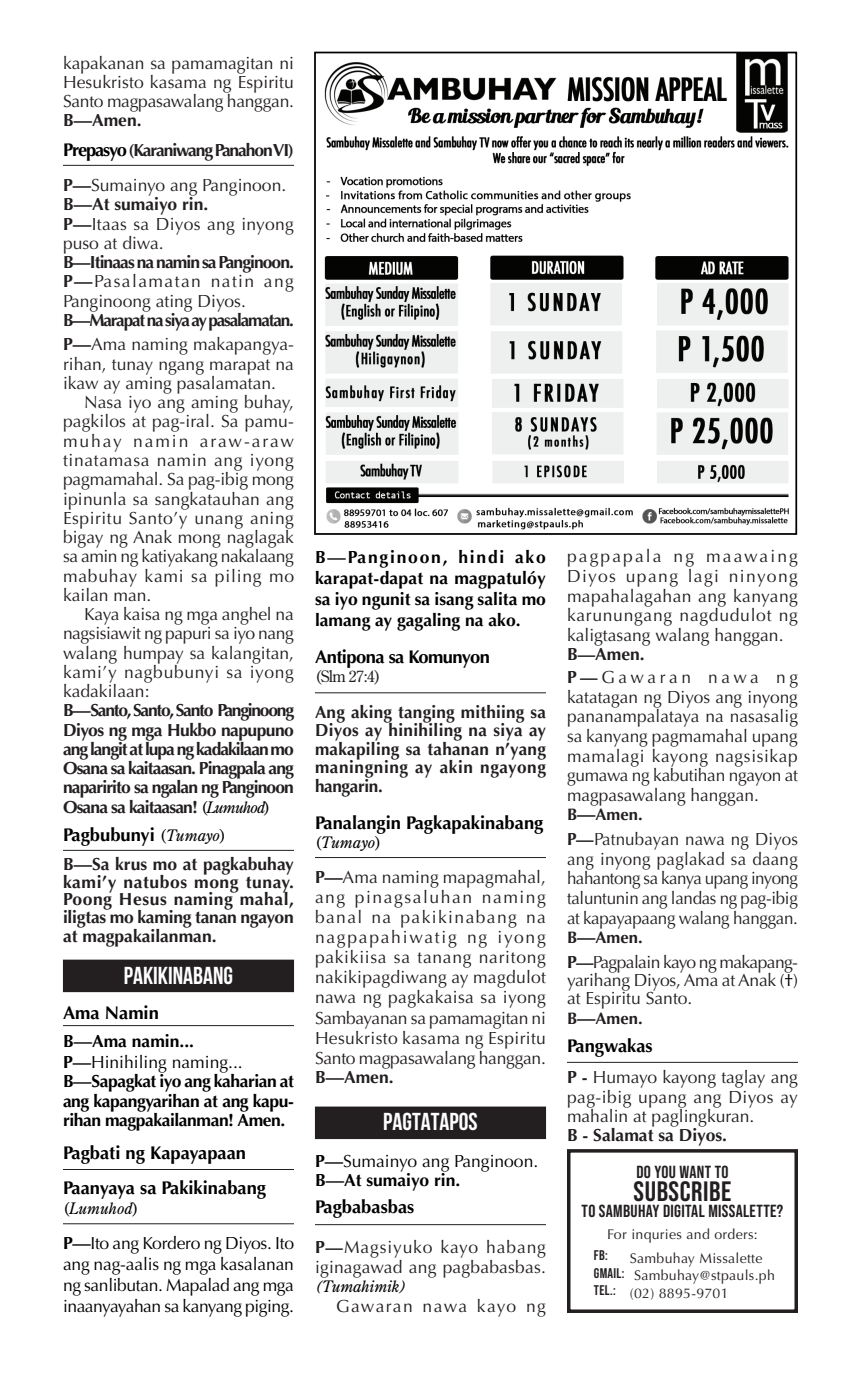
<style>
.page{position:relative;width:861px;height:1376px;background:#fff}
.page>*{position:absolute;margin:0;border:0;box-sizing:border-box;transform-origin:0 0}
.t1{font:28px "Bebas Neue";letter-spacing:.02em;color:#231f20}
.t2{font:700 24.5px "Bebas Neue";color:#fff}
.t3{font:700 18.38px "Optima";color:#000}
.t4{font:700 18.38px "Optima";letter-spacing:-.03em;color:#000}
.t5{font:17.5px/19.2px "Optima";color:#231f20;text-align:justify}
.t6{font:700 17.5px/19.2px "Optima";letter-spacing:-.015em;color:#231f20;text-align:justify}
.t7{font:700 17.5px/21px "Optima";color:#000;text-align:justify}
.t8{font:17.5px/21px "Optima";letter-spacing:-.02em;color:#000;text-align:justify}
.t9{font:700 17.5px "Optima";letter-spacing:-.065em;color:#231f20}
.t10{font:17.5px "Optima";color:#000}
.t11{font:17.5px "Bebas Neue";letter-spacing:.02em;color:#231f20}
.t12{font:17.5px/19.2px "Optima";letter-spacing:.02em;color:#231f20}
.t13{font:700 17.5px "Optima";letter-spacing:-.055em;color:#231f20}
.t14{font:17.5px "Optima";letter-spacing:.07em;color:#231f20}
.t15{font:700 16.62px "Optima";color:#231f20}
.t16{font:italic 15.75px "Century Old Style Std";color:#000}
.t17{font:15.75px "Century Old Style Std";color:#231f20}
.t18{font:14px "Optima";letter-spacing:.02em;color:#231f20}
.t19{font:14px "Bebas Neue";letter-spacing:.02em;color:#231f20}
.s1{font-size:18.38px}
.s2{font-size:18.38px;color:#000}
.s3{font-weight:700}
.s4{font-weight:700;font-size:18.38px}
.s5{font-family:"Century Old Style Std";font-weight:400;font-size:15.75px;color:#000}
.s6{font-family:"Century Old Style Std";font-weight:400;font-style:italic;font-size:15.75px;color:#000}
.s7{font-family:"Century Old Style Std";font-weight:400;font-size:15.75px}
.s8{font-family:"Century Old Style Std";font-weight:400;font-style:italic;font-size:15.75px}
.s9{font-size:18.38px;color:#231f20}
.s10{font-weight:700;font-size:18.38px;color:#231f20}
.s11{font-style:normal}
.s12{color:#000}
</style>
<div class="page">
<div style="left:63px;top:960px;width:231px;height:31px;background:#231f20"></div>
<div style="left:63px;top:959px;width:231px;height:33px;border:1px solid #231f20"></div>
<div style="left:315px;top:1107px;width:231px;height:31px;background:#231f20"></div>
<div style="left:315px;top:1106px;width:231px;height:33px;border:1px solid #231f20"></div>
<hr style="left:315px;top:1224px;width:231px;height:1px;background:#231f20">
<hr style="left:63px;top:165px;width:231px;height:1px;background:#231f20">
<hr style="left:567px;top:1062px;width:231px;height:1px;background:#231f20">
<hr style="left:63px;top:1025px;width:231px;height:1px;background:#231f20">
<hr style="left:315px;top:857px;width:231px;height:1px;background:#231f20">
<div style="left:567px;top:1149px;width:231px;height:163px;border:4px solid #231f20"></div>
<hr style="left:63px;top:1169px;width:231px;height:1px;background:#231f20">
<hr style="left:315px;top:692px;width:231px;height:1px;background:#231f20">
<hr style="left:63px;top:1223px;width:231px;height:1px;background:#231f20">
<hr style="left:63px;top:850px;width:231px;height:1px;background:#231f20">
<img style="left:324px;top:55px;width:465px;height:475px">
<div style="left:314px;top:52px;width:483px;height:483px;border:2px solid #000"></div>
<p class="t5" style="left:63px;top:53px;width:233px">kapakanan sa pamamagitan ni Hesukristo kasama ng Espiritu Santo magpasawalang hanggan.</p>
<p class="t6" style="left:63px;top:111px;width:80px">B<span class="s1">—</span>Amen.</p>
<p class="t9" style="left:63px;top:140px;width:233px"><span class="s2">Prepasyo</span> (Karaniwang Panahon VI)</p>
<p class="t5" style="left:63px;top:176px;width:225px"><span class="s3">P</span><span class="s4">—</span>Sumainyo ang Panginoon.</p>
<p class="t6" style="left:63px;top:195px;width:147px">B<span class="s1">—</span>At sumaiyo rin.</p>
<p class="t12" style="left:63px;top:214px;width:232px"><span class="s3">P</span><span class="s4">—</span>Itaas sa Diyos ang inyong puso at diwa.</p>
<p class="t13" style="left:63px;top:252px;width:233px">B<span class="s1">—</span>Itinaas na namin sa Panginoon.</p>
<p class="t5" style="left:63px;top:272px;width:233px"><span class="s3">P</span><span class="s4">—</span>Pasalamatan natin ang<br>Panginoong ating Diyos.</p>
<p class="t9" style="left:63px;top:310px;width:233px">B<span class="s1">—</span>Marapat na siya ay pasalamatan.</p>
<p class="t5" style="left:63px;top:335px;width:233px"><span class="s3">P</span><span class="s4">—</span>Ama naming makapangya&shy;rihan, tunay ngang marapat na ikaw ay aming pasalamatan.</p>
<p class="t5" style="left:63px;top:393px;width:233px;text-indent:21px">Nasa iyo ang aming buhay, pagkilos at pag-iral. Sa pamu&shy;muhay namin araw-araw tinatamasa namin ang iyong pagmamahal. Sa pag-ibig mong ipinunla sa sangkatauhan ang Espiritu Santo’y unang aning bigay ng Anak mong naglagak sa amin ng katiyakang nakalaang mabuhay kami sa piling mo kailan man.</p>
<p class="t5" style="left:63px;top:605px;width:233px;text-indent:21px">Kaya kaisa ng mga anghel na nagsisiawit ng papuri sa iyo nang walang humpay sa kalangitan, kami’y nagbubunyi sa iyong kadakilaan:</p>
<p class="t6" style="left:63px;top:701px;width:233px">B<span class="s1">—</span>Santo, Santo, Santo Panginoong Diyos ng mga Hukbo napupuno ang langit at lupa ng kadakilaan mo Osana sa kaitaasan. Pinagpala ang naparirito sa ngalan ng Panginoon Osana sa kaitaasan! <span class="s5">(</span><span class="s6">Lumuhod</span><span class="s5">)</span></p>
<p class="t3" style="left:63px;top:823px;width:165px">Pagbubunyi <span class="s7">(</span><span class="s8">Tumayo</span><span class="s7">)</span></p>
<p class="t6" style="left:63px;top:856px;width:233px;line-height:17.5px">B<span class="s1">—</span>Sa krus mo at pagkabuhay kami’y natubos mong tunay.<br>Poong Hesus naming mahal, iligtas mo kaming tanan ngayon</p>
<p class="t6" style="left:63px;top:926px;width:155px">at magpakailanman.</p>
<p class="t2" style="left:124px;top:962px;width:111px">PAKIKINABANG</p>
<p class="t3" style="left:63px;top:1002px;width:97px">Ama Namin</p>
<p class="t7" style="left:63px;top:1031px;width:133px">B<span class="s9">—</span>Ama namin...</p>
<p class="t10" style="left:63px;top:1052px;width:181px"><span class="s3">P</span><span class="s10">—</span>Hinihiling naming...</p>
<p class="t7" style="left:63px;top:1072px;width:232px;line-height:19.2px">B<span class="s9">—</span>Sapagkat iyo ang kaharian at ang kapangyarihan at ang kapu&shy;rihan magpakailanman! Amen.</p>
<p class="t3" style="left:63px;top:1142px;width:185px">Pagbati ng Kapayapaan</p>
<p class="t3" style="left:63px;top:1177px;width:205px">Paanyaya sa Pakikinabang</p>
<p class="t16" style="left:63px;top:1198px;width:77px"><span class="s11">(</span>Lumuhod<span class="s11">)</span></p>
<p class="t8" style="left:63px;top:1232px;width:233px"><span class="s3">P</span><span class="s10">—</span>Ito ang Kordero ng Diyos. Ito ang nag-aalis ng mga kasalanan ng sanlibutan. Mapalad ang mga inaanyayahan sa kanyang piging.</p>
<p class="t7" style="left:315px;top:547px;width:232px">B<span class="s9">—</span>Panginoon, hindi ako karapat-dapat na magpatulóy sa iyo ngunit sa isang salita mo lamang ay gagaling na ako.</p>
<p class="t4" style="left:315px;top:646px;width:177px">Antipona sa Komunyon</p>
<p class="t17" style="left:315px;top:666px;width:67px">(Slm 27:4)</p>
<p class="t6" style="left:315px;top:703px;width:233px;line-height:18.4px">Ang aking tanging mithiing sa Diyos ay hinihiling na siya ay makapiling sa tahanan n’yang maningning ay akin ngayong hangarin.</p>
<p class="t3" style="left:315px;top:812px;width:230px">Panalangin Pagkapakinabang</p>
<p class="t16" style="left:315px;top:833px;width:68px"><span class="s11">(</span>Tumayo<span class="s11">)</span></p>
<p class="t5" style="left:315px;top:867px;width:233px;line-height:20.1px"><span class="s3">P</span><span class="s4">—</span>Ama naming mapagmahal, ang pinagsaluhan naming banal na pakikinabang na nagpapahiwatig ng iyong pakikiisa sa tanang naritong nakikipagdiwang ay magdulot nawa ng pagkakaisa sa iyong Sambayanan sa pamamagitan ni Hesukristo kasama ng Espiritu Santo magpasawalang hanggan.</p>
<p class="t6" style="left:315px;top:1067px;width:80px">B<span class="s1">—</span>Amen.</p>
<p class="t2" style="left:383px;top:1108px;width:96px">PAGTATAPOS</p>
<p class="t10" style="left:315px;top:1151px;width:225px"><span class="s3">P</span><span class="s10">—</span>Sumainyo ang Panginoon.</p>
<p class="t7" style="left:315px;top:1170px;width:147px">B<span class="s9">—</span>At sumaiyo rin.</p>
<p class="t3" style="left:315px;top:1195px;width:101px">Pagbabasbas</p>
<p class="t5" style="left:315px;top:1237px;width:233px"><span class="s3">P—</span>Magsiyuko kayo habang iginagawad ang pagbabasbas.</p>
<p class="t16" style="left:315px;top:1276px;width:93px">(Tumahimik)</p>
<p class="t14" style="left:336px;top:1296px;width:212px">Gawaran nawa kayo ng</p>
<p class="t5" style="left:567px;top:547px;width:233px">pagpapala ng maawaing Diyos upang lagi ninyong mapahalagahan ang kanyang karunungang nagdudulot ng kaligtasang walang hanggan.</p>
<p class="t6" style="left:567px;top:644px;width:79px">B—Amen.</p>
<p class="t5" style="left:567px;top:667px;width:233px"><span class="s3">P—</span>Gawaran nawa ng katatagan ng Diyos ang inyong pananampalataya na nasasalig sa kanyang pagmamahal upang mamalagi kayong nagsisikap gumawa ng kabutihan ngayon at magpasawalang hanggan.</p>
<p class="t15" style="left:567px;top:805px;width:77px">B<span class="s1">—</span>Amen.</p>
<p class="t5" style="left:567px;top:829px;width:233px"><span class="s3">P—</span>Patnubayan nawa ng Diyos ang inyong paglakad sa daang hahantong sa kanya upang inyong taluntunin ang landas ng pag-ibig at kapayapaang walang hanggan.</p>
<p class="t15" style="left:567px;top:928px;width:77px">B<span class="s1">—</span>Amen.</p>
<p class="t5" style="left:567px;top:952px;width:232px;line-height:18.4px"><span class="s3">P—</span>Pagpalain kayo ng makapang&shy;yarihang Diyos, Ama at Anak <span class="s12">(†) </span>at Espiritu Santo.</p>
<p class="t15" style="left:567px;top:1008px;width:77px">B<span class="s1">—</span>Amen.</p>
<p class="t3" style="left:567px;top:1034px;width:87px">Pangwakas</p>
<p class="t5" style="left:567px;top:1068px;width:232px"><span class="s3">P -</span> Humayo kayong taglay ang pag-ibig upang ang Diyos ay mahalin at paglingkuran.</p>
<p class="t6" style="left:567px;top:1125px;width:162px">B - Salamat sa Diyos.</p>
<p class="t11" style="left:636px;top:1162px;width:94px">DO YOU WANT TO</p>
<p class="t1" style="left:634px;top:1175px;width:99px">SUBSCRIBE</p>
<p class="t11" style="left:582px;top:1200px;width:203px">TO SAMBUHAY DIGITAL MISSALETTE?</p>
<p class="t18" style="left:607px;top:1226px;width:152px">For inquries and orders:</p>
<p class="t19" style="left:594px;top:1247px;width:15px">FB:</p>
<p class="t19" style="left:594px;top:1265px;width:32px">GMAIL:</p>
<p class="t19" style="left:594px;top:1282px;width:23px">TEL.:</p>
<p class="t18" style="left:630px;top:1249px;width:134px">Sambuhay Missalette</p>
<p class="t18" style="left:634px;top:1267px;width:142px">Sambuhay@stpauls.ph</p>
<p class="t18" style="left:630px;top:1284px;width:100px">(02) 8895-9701</p>
</div>
